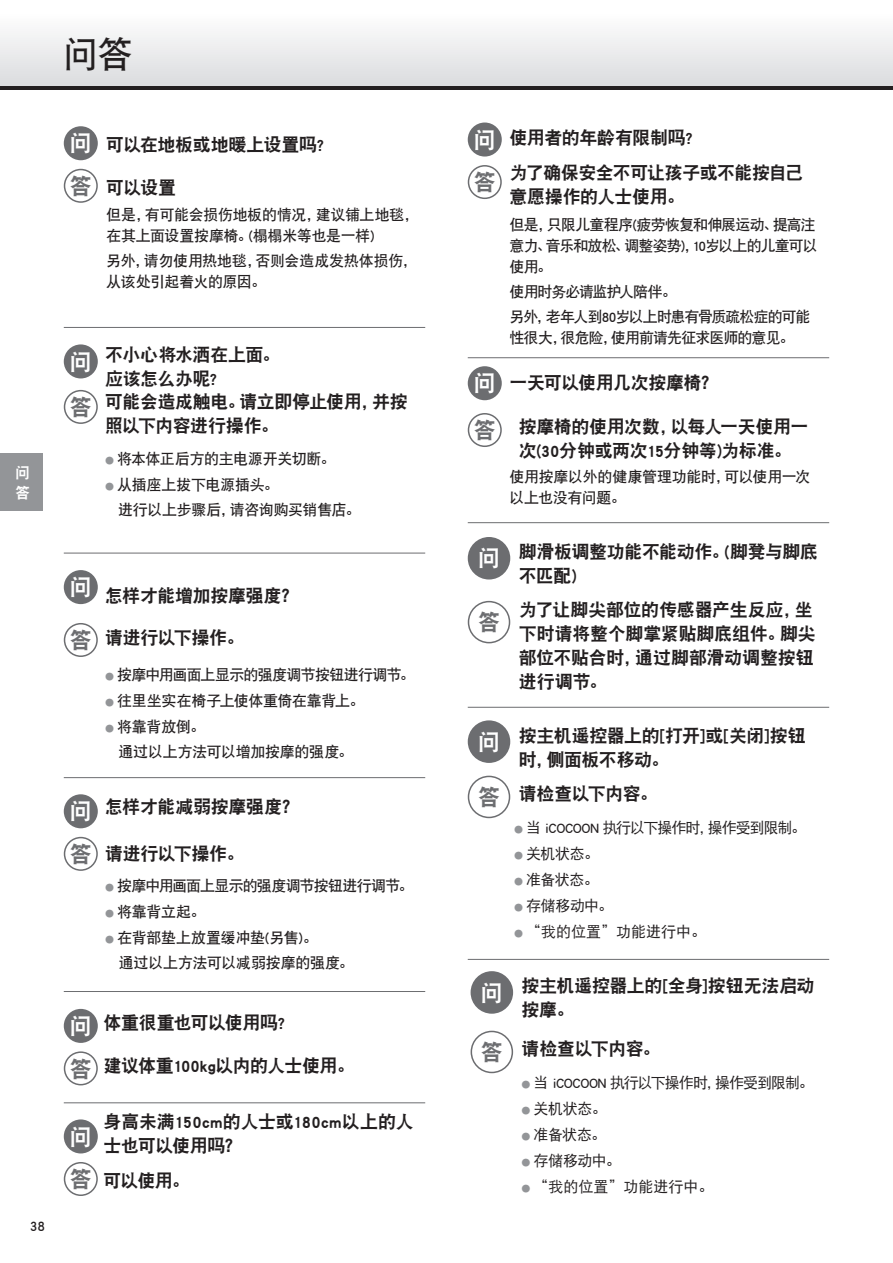
<style>
.page{position:relative;width:893px;height:1263px;background:#fff}
.page>*{position:absolute;margin:0;border:0;box-sizing:border-box;transform-origin:0 0}
.t1{font:36px "DFP Hei W7 GB EUC H";color:#231f20}
.t2{font:22.5px "DFP Hei W9 GB EUC H";color:#fff}
.t3{font:22.5px "DFP Hei W9 GB EUC H";color:#6c6d70}
.t4{font:18px/24px "DFP Hei W9 GB EUC H";letter-spacing:-.02em;color:#231f20}
.t5{font:15px/25.8px "DFP Hei W7 GB EUC H";letter-spacing:-.035em;color:#231f20}
.t6{font:15px/26px "DFP Hei W5 GB EUC H";letter-spacing:-.035em;color:#231f20}
.t7{font:15px/21px "DFP Hei W7 GB EUC H";letter-spacing:-.06em;color:#231f20}
.t8{font:15px/25.2px "DFP Hei W7 GB EUC H";letter-spacing:-.065em;color:#231f20}
.t9{font:15px/20px "DFP Hei W9 GB EUC H";color:#fff}
.s1{font-family:"Hira Maru Pro W4";font-size:9px;color:#939598}
</style>
<div class="page">
<hr style="left:64px;top:327px;width:361px;height:1px;background:#6c6d70">
<div style="left:64px;top:126px;width:34px;height:34px;background:#6c6d70;border-radius:50%"></div>
<div style="left:64px;top:344px;width:34px;height:34px;background:#6c6d70;border-radius:50%"></div>
<div style="left:64px;top:169px;width:34px;height:34px;border:2px solid #6c6d70;border-radius:50%"></div>
<hr style="left:64px;top:553px;width:361px;height:1px;background:#6c6d70">
<div style="left:64px;top:570px;width:34px;height:34px;background:#6c6d70;border-radius:50%"></div>
<div style="left:64px;top:390px;width:34px;height:34px;border:2px solid #6c6d70;border-radius:50%"></div>
<hr style="left:468px;top:357px;width:361px;height:1px;background:#6c6d70">
<hr style="left:64px;top:777px;width:361px;height:1px;background:#6c6d70">
<hr style="left:64px;top:991px;width:361px;height:1px;background:#6c6d70">
<hr style="left:64px;top:1102px;width:361px;height:1px;background:#6c6d70">
<div style="left:468px;top:123px;width:34px;height:34px;background:#6c6d70;border-radius:50%"></div>
<div style="left:468px;top:366px;width:34px;height:34px;background:#6c6d70;border-radius:50%"></div>
<div style="left:64px;top:794px;width:34px;height:34px;background:#6c6d70;border-radius:50%"></div>
<div style="left:64px;top:1009px;width:34px;height:34px;background:#6c6d70;border-radius:50%"></div>
<div style="left:64px;top:1119px;width:34px;height:34px;background:#6c6d70;border-radius:50%"></div>
<div style="left:468px;top:165px;width:34px;height:34px;border:2px solid #6c6d70;border-radius:50%"></div>
<div style="left:468px;top:413px;width:34px;height:34px;border:2px solid #6c6d70;border-radius:50%"></div>
<div style="left:64px;top:623px;width:34px;height:34px;border:2px solid #6c6d70;border-radius:50%"></div>
<div style="left:64px;top:837px;width:34px;height:34px;border:2px solid #6c6d70;border-radius:50%"></div>
<div style="left:64px;top:1051px;width:34px;height:34px;border:2px solid #6c6d70;border-radius:50%"></div>
<div style="left:64px;top:1162px;width:34px;height:34px;border:2px solid #6c6d70;border-radius:50%"></div>
<hr style="left:468px;top:522px;width:361px;height:1px;background:#6c6d70">
<div style="left:468px;top:537px;width:42px;height:42px;background:#6c6d70;border-radius:50%"></div>
<div style="left:468px;top:601px;width:42px;height:42px;border:2px solid #6c6d70;border-radius:50%"></div>
<hr style="left:468px;top:707px;width:361px;height:1px;background:#6c6d70">
<div style="left:468px;top:720px;width:42px;height:43px;background:#6c6d70;border-radius:50%"></div>
<div style="left:468px;top:776px;width:42px;height:42px;border:2px solid #6c6d70;border-radius:50%"></div>
<hr style="left:468px;top:959px;width:361px;height:1px;background:#6c6d70">
<svg style="left:0;top:85px;width:893px;height:4px;background:#514e4f"></svg>
<div style="left:0;top:13px;width:893px;height:72px;background:linear-gradient(to bottom,#fefefe,#dcdddf)"></div>
<div style="left:0;top:454px;width:43px;height:57px;background:#939598"></div>
<div style="left:471px;top:971px;width:42px;height:43px;background:#6c6d70;border-radius:50%"></div>
<div style="left:471px;top:1031px;width:42px;height:42px;border:2px solid #6c6d70;border-radius:50%"></div>
<h1 class="t1" style="left:63px;top:36px;width:72px">问答</h1>
<p class="t9" style="left:15px;top:462px;width:16px">问答</p>
<p class="t5" style="left:30px;top:1213px;width:17px">38</p>
<p class="t2" style="left:70px;top:132px;width:24px">问</p>
<p class="t3" style="left:70px;top:175px;width:24px">答</p>
<p class="t4" style="left:106px;top:133px;width:219px">可以在地板或地暖上设置吗?</p>
<p class="t4" style="left:106px;top:175px;width:71px">可以设置</p>
<p class="t5" style="left:106px;top:204px;width:314px;line-height:21px">但是，有可能会损伤地板的情况，建议铺上地毯，在其上面设置按摩椅。(榻榻米等也是一样)</p>
<p class="t5" style="left:106px;top:250px;width:312px;line-height:21px">另外，请勿使用热地毯，否则会造成发热体损伤，从该处引起着火的原因。</p>
<p class="t2" style="left:70px;top:350px;width:24px">问</p>
<p class="t3" style="left:70px;top:396px;width:24px">答</p>
<p class="t4" style="left:105px;top:343px;width:304px;line-height:23.5px">不小心将水洒在上面。<br>应该怎么办呢?<br>可能会造成触电。请立即停止使用，并按照以下内容进行操作。</p>
<p class="t5" style="left:105px;top:446px;width:257px"><span class="s1">⃝</span> 将本体正后方的主电源开关切断。<br><span class="s1">⃝</span> 从插座上拔下电源插头。<br>　进行以上步骤后，请咨询购买销售店。</p>
<p class="t2" style="left:70px;top:576px;width:24px">问</p>
<p class="t3" style="left:70px;top:629px;width:24px">答</p>
<p class="t2" style="left:70px;top:800px;width:24px">问</p>
<p class="t3" style="left:70px;top:842px;width:24px">答</p>
<p class="t4" style="left:105px;top:583px;width:196px">怎样才能增加按摩强度？</p>
<p class="t4" style="left:105px;top:626px;width:141px">请进行以下操作。</p>
<p class="t5" style="left:105px;top:661px;width:311px"><span class="s1">⃝</span> 按摩中用画面上显示的强度调节按钮进行调节。<span class="s1">⃝</span> 往里坐实在椅子上使体重倚在靠背上。<br><span class="s1">⃝</span> 将靠背放倒。<br>　通过以上方法可以增加按摩的强度。</p>
<p class="t4" style="left:105px;top:795px;width:196px">怎样才能减弱按摩强度？</p>
<p class="t4" style="left:105px;top:841px;width:141px">请进行以下操作。</p>
<p class="t5" style="left:105px;top:873px;width:310px"><span class="s1">⃝</span> 按摩中用画面上显示的强度调节按钮进行调节。<span class="s1">⃝</span> 将靠背立起。<br><span class="s1">⃝</span> 在背部垫上放置缓冲垫(另售)。<br>　通过以上方法可以减弱按摩的强度。</p>
<p class="t2" style="left:70px;top:1015px;width:24px">问</p>
<p class="t3" style="left:70px;top:1057px;width:24px">答</p>
<p class="t2" style="left:70px;top:1125px;width:24px">问</p>
<p class="t3" style="left:70px;top:1168px;width:24px">答</p>
<p class="t4" style="left:103px;top:1011px;width:183px">体重很重也可以使用吗?</p>
<p class="t4" style="left:103px;top:1053px;width:253px">建议体重100kg以内的人士使用。</p>
<p class="t4" style="left:103px;top:1110px;width:312px">身高未满150cm的人士或180cm以上的人士也可以使用吗？</p>
<p class="t4" style="left:103px;top:1168px;width:88px">可以使用。</p>
<p class="t2" style="left:473px;top:128px;width:24px">问</p>
<p class="t3" style="left:473px;top:171px;width:24px">答</p>
<p class="t2" style="left:473px;top:372px;width:24px">问</p>
<p class="t3" style="left:473px;top:419px;width:24px">答</p>
<p class="t4" style="left:509px;top:120px;width:296px;line-height:34.8px">使用者的年龄有限制吗?<br>为了确保安全不可让孩子或不能按自己</p>
<p class="t4" style="left:509px;top:184px;width:177px">意愿操作的人士使用。</p>
<p class="t7" style="left:509px;top:214px;width:310px">但是，只限儿童程序(疲劳恢复和伸展运动、提高注意力、音乐和放松、调整姿势)，10岁以上的儿童可以使用。</p>
<p class="t8" style="left:509px;top:279px;width:303px">使用时务必请监护人陪伴。<br>另外，老年人到80岁以上时患有骨质疏松症的可能</p>
<p class="t7" style="left:509px;top:327px;width:287px">性很大，很危险，使用前请先征求医师的意见。</p>
<p class="t4" style="left:509px;top:371px;width:211px">一天可以使用几次按摩椅？</p>
<p class="t4" style="left:519px;top:414px;width:291px">按摩椅的使用次数，以每人一天使用一次(30分钟或两次15分钟等)为标准。</p>
<p class="t5" style="left:509px;top:466px;width:303px;line-height:21px">使用按摩以外的健康管理功能时，可以使用一次以上也没有问题。</p>
<p class="t2" style="left:478px;top:547px;width:24px">问</p>
<p class="t3" style="left:478px;top:611px;width:24px">答</p>
<p class="t2" style="left:478px;top:730px;width:24px">问</p>
<p class="t3" style="left:478px;top:786px;width:24px">答</p>
<p class="t4" style="left:519px;top:540px;width:301px">脚滑板调整功能不能动作。(脚凳与脚底不匹配)</p>
<p class="t4" style="left:519px;top:598px;width:299px">为了让脚尖部位的传感器产生反应，坐下时请将整个脚掌紧贴脚底组件。脚尖部位不贴合时，通过脚部滑动调整按钮进行调节。</p>
<p class="t4" style="left:519px;top:723px;width:288px">按主机遥控器上的[打开]或[关闭]按钮时，侧面板不移动。</p>
<p class="t4" style="left:519px;top:781px;width:140px">请检查以下内容。</p>
<p class="t6" style="left:514px;top:814px;width:294px"><span class="s1">⃝</span> 当 iCOCOON 执行以下操作时，操作受到限制。<span class="s1">⃝</span> 关机状态。<br><span class="s1">⃝</span> 准备状态。<br><span class="s1">⃝</span> 存储移动中。<br><span class="s1">⃝</span> “我的位置”功能进行中。</p>
<p class="t2" style="left:481px;top:981px;width:24px">问</p>
<p class="t3" style="left:481px;top:1041px;width:24px">答</p>
<p class="t4" style="left:522px;top:974px;width:294px">按主机遥控器上的[全身]按钮无法启动按摩。</p>
<p class="t4" style="left:522px;top:1036px;width:140px">请检查以下内容。</p>
<p class="t6" style="left:522px;top:1069px;width:294px"><span class="s1">⃝</span> 当 iCOCOON 执行以下操作时，操作受到限制。<span class="s1">⃝</span> 关机状态。<br><span class="s1">⃝</span> 准备状态。<br><span class="s1">⃝</span> 存储移动中。<br><span class="s1">⃝</span> “我的位置”功能进行中。</p>
</div>
